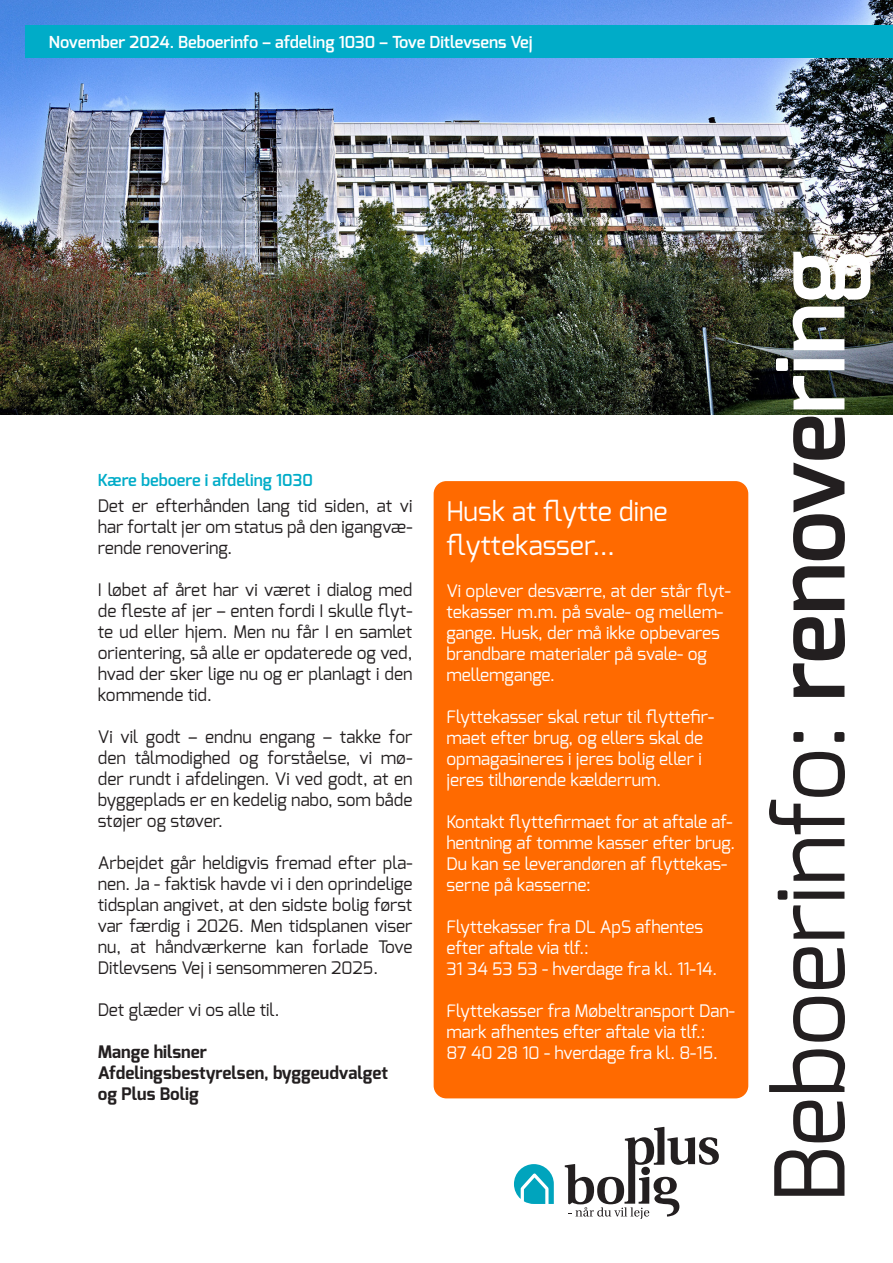
<style>
.page{position:relative;width:893px;height:1263px;background:#fff}
.page>*{position:absolute;margin:0;border:0;box-sizing:border-box;transform-origin:0 0}
.t1{font:96px "Exo";letter-spacing:-.01em;color:#231f20}
.Brødtekst{font:27px/34.5px "Exo";color:#fff}
.Brødtekst-2{font:17.25px/21px "Exo";color:#231f20;text-align:justify}
.Brødtekst-3{font:17.25px/21px "Exo";color:#fff}
.t2{font:700 17.25px/21px "Exo";color:#231f20}
.Brødtekst-4{font:600 16.5px "Exo";color:#fff}
.Mellemrubrik{font:600 16.5px "Exo";color:#00acc8}
.s1{font-weight:600}
.s2{font-weight:600;color:#fff}
</style>
<div class="page">
<img style="left:0;top:0;width:893px;height:414px">
<div style="left:26px;top:26px;width:867px;height:32px;background:#00acc8"></div>
<svg style="left:565px;top:1127px;width:154px;height:92px"></svg>
<svg style="left:514px;top:1164px;width:40px;height:40px"></svg>
<div style="left:434px;top:481px;width:314px;height:617px;background:#ff6a00;border-radius:13px"></div>
<p class="Brødtekst-4" style="left:49px;top:32px;width:485px">November 2024. Beboerinfo – afdeling 1030 – Tove Ditlevsens Vej</p>
<p class="Mellemrubrik" style="left:98px;top:469px;width:217px">Kære beboere i afdeling 1030</p>
<p class="Brødtekst-2" style="left:98px;top:495px;width:316px">Det er efterhånden lang tid siden, at vi har fortalt jer om status på den igangvæ&shy;rende renovering.</p>
<p class="Brødtekst-2" style="left:98px;top:579px;width:316px">I løbet af året har vi været i dialog med de fleste af jer – enten fordi I skulle flyt&shy;te ud eller hjem. Men nu får I en samlet orientering, så alle er opdaterede og ved, hvad der sker lige nu og er planlagt i den kommende tid.</p>
<p class="Brødtekst-2" style="left:98px;top:726px;width:316px">Vi vil godt – endnu engang – takke for den tålmodighed og forståelse, vi mø&shy;der rundt i afdelingen. Vi ved godt, at en byggeplads er en kedelig nabo, som både støjer og støver.</p>
<p class="Brødtekst-2" style="left:98px;top:852px;width:316px">Arbejdet går heldigvis fremad efter pla&shy;nen. Ja - faktisk havde vi i den oprindelige tidsplan angivet, at den sidste bolig først var færdig i 2026. Men tidsplanen viser nu, at håndværkerne kan forlade Tove Ditlevsens Vej i sensommeren 2025.</p>
<p class="Brødtekst-2" style="left:98px;top:999px;width:183px">Det glæder vi os alle til.</p>
<p class="t2" style="left:98px;top:1041px;width:111px">Mange hilsner</p>
<p class="t2" style="left:98px;top:1062px;width:292px">Afdelingsbestyrelsen, byggeudvalget og Plus Bolig</p>
<p class="Brødtekst" style="left:446px;top:494px;width:223px">Husk at flytte dine flyttekasser…</p>
<p class="Brødtekst-3" style="left:446px;top:581px;width:286px">Vi oplever desværre, at der står flyt&shy;tekasser m.m. på svale- og mellem&shy;gange. Husk, der må ikke opbevares brandbare materialer på svale- og mellemgange.</p>
<p class="Brødtekst-3" style="left:446px;top:707px;width:269px">Flyttekasser skal retur til flyttefir&shy;maet efter brug, og ellers skal de opmagasineres i jeres bolig eller i jeres tilhørende kælderrum.</p>
<p class="Brødtekst-3" style="left:446px;top:812px;width:290px">Kontakt flyttefirmaet for at aftale af&shy;hentning af tomme kasser efter brug.</p>
<p class="Brødtekst-3" style="left:446px;top:854px;width:282px">Du kan se leverandøren af flyttekas&shy;serne på kasserne:</p>
<p class="Brødtekst-3" style="left:446px;top:917px;width:272px">Flyttekasser fra DL ApS afhentes efter aftale via tlf.:<br>31 34 53 53 - hverdage fra kl. 11-14.</p>
<p class="Brødtekst-3" style="left:446px;top:1001px;width:290px">Flyttekasser fra Møbeltransport Dan&shy;mark afhentes efter aftale via tlf.:<br>87 40 28 10 - hverdage fra kl. 8-15.</p>
<p class="t1" style="left:748px;top:1203px;width:955px;rotate:-90deg">Beboerinfo: <span class="s1">renove</span><span class="s2">ring</span></p>
</div>
